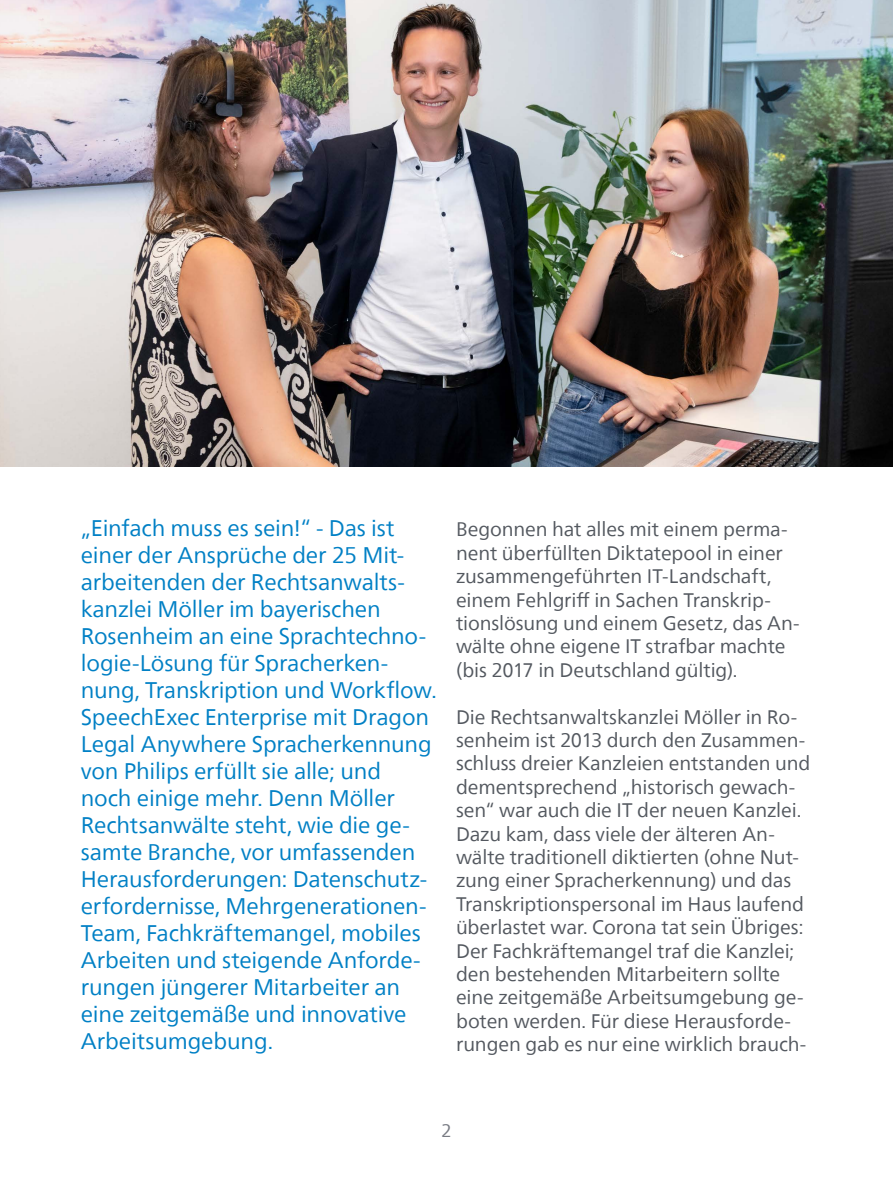
<style>
.page{position:relative;width:893px;height:1188px;background:#fff}
.page>*{position:absolute;margin:0;border:0;box-sizing:border-box;transform-origin:0 0}
.t1{font:22.5px/27px "Neue Frutiger World";letter-spacing:-.01em;color:#0080c5}
.t2{font:19.5px/23.4px "Neue Frutiger World";letter-spacing:-.005em;color:#53585f}
.t3{font:18px "Neue Frutiger World";color:#787b83}
</style>
<div class="page">
<img style="left:0;top:0;width:893px;height:466px">
<p class="t1" style="left:81px;top:515px;width:358px">„Einfach muss es sein!“ - Das ist einer der Ansprüche der 25 Mit&shy;arbeitenden der Rechtsanwalts&shy;kanzlei Möller im bayerischen<br>Rosenheim an eine Sprachtechno&shy;logie-Lösung für Spracherken&shy;nung, Transkription und Workflow.<br>SpeechExec Enterprise mit Dragon<br>Legal Anywhere Spracherkennung von Philips erfüllt sie alle; und noch einige mehr. Denn Möller<br>Rechtsanwälte steht, wie die ge&shy;samte Branche, vor umfassenden<br>Herausforderungen: Datenschutz&shy;erfordernisse, Mehrgenerationen-<br>Team, Fachkräftemangel, mobiles<br>Arbeiten und steigende Anforde&shy;rungen jüngerer Mitarbeiter an eine zeitgemäße und innovative<br>Arbeitsumgebung.</p>
<p class="t2" style="left:456px;top:518px;width:345px">Begonnen hat alles mit einem perma&shy;nent überfüllten Diktatepool in einer zusammengeführten IT-Landschaft, einem Fehlgriff in Sachen Transkrip&shy;tionslösung und einem Gesetz, das An&shy;wälte ohne eigene IT strafbar machte (bis 2017 in Deutschland gültig).</p>
<p class="t2" style="left:456px;top:705px;width:356px">Die Rechtsanwaltskanzlei Möller in Ro&shy;senheim ist 2013 durch den Zusammen&shy;schluss dreier Kanzleien entstanden und dementsprechend „historisch gewach&shy;sen“ war auch die IT der neuen Kanzlei.<br>Dazu kam, dass viele der älteren An&shy;wälte traditionell diktierten (ohne Nut&shy;zung einer Spracherkennung) und das Transkriptionspersonal im Haus laufend überlastet war. Corona tat sein Übriges:<br>Der Fachkräftemangel traf die Kanzlei; den bestehenden Mitarbeitern sollte eine zeitgemäße Arbeitsumgebung ge&shy;boten werden. Für diese Herausforde&shy;rungen gab es nur eine wirklich brauch-</p>
<p class="t3" style="left:441px;top:1117px;width:12px">2</p>
</div>
